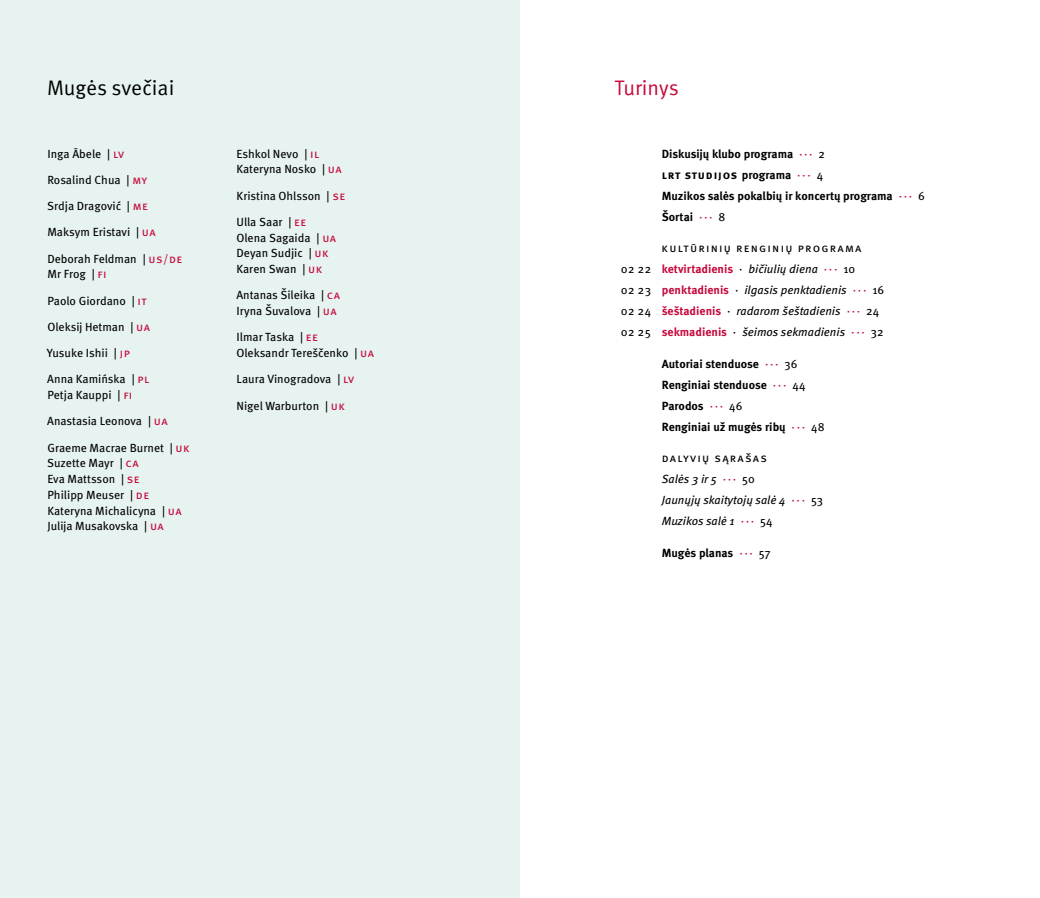
<style>
.page{position:relative;width:1040px;height:898px;background:#fff}
.page>*{position:absolute;margin:0;border:0;box-sizing:border-box;transform-origin:0 0}
.t1{font:21px "Meta Pro";letter-spacing:-.005em;color:#000}
.t2{font:21px "Meta Pro";letter-spacing:-.005em;color:#c6093b}
.t3{font:11.85px/15.8px "Meta Pro";color:#000}
.t4{font:italic 11.85px/21px "Meta Pro";color:#000}
.t5{font:700 11.85px/21px "Meta Pro";color:#000}
.s1{color:#c6093b}
.s2{font-weight:400;color:#c6093b}
.s3{font-weight:400}
.s4{font-style:normal}
.s5{font-weight:700;font-style:normal;color:#c6093b}
.s6{font-style:normal;color:#c6093b}
</style>
<div class="page">
<div style="left:0;top:0;width:520px;height:898px;background:#e6f3f1"></div>
<h1 class="t1" style="left:47px;top:74px;width:129px">Mugės svečiai</h1>
<p class="t3" style="left:48px;top:146px;width:78px">Inga Ābele | <span class="s1">lv</span></p>
<p class="t3" style="left:47px;top:172px;width:101px">Rosalind Chua | <span class="s1">my</span></p>
<p class="t3" style="left:47px;top:198px;width:102px">Srdja Dragović | <span class="s1">me</span></p>
<p class="t3" style="left:47px;top:225px;width:110px">Maksym Eristavi | <span class="s1">ua</span></p>
<p class="t3" style="left:47px;top:251px;width:136px">Deborah Feldman | <span class="s1">us/de<br></span>Mr Frog | <span class="s1">fi</span></p>
<p class="t3" style="left:47px;top:293px;width:101px">Paolo Giordano | <span class="s1">it</span></p>
<p class="t3" style="left:47px;top:319px;width:104px">Oleksij Hetman | <span class="s1">ua</span></p>
<p class="t3" style="left:47px;top:345px;width:85px">Yusuke Ishii | <span class="s1">jp</span></p>
<p class="t3" style="left:47px;top:372px;width:103px">Anna Kamińska | <span class="s1">pl<br></span>Petja Kauppi | <span class="s1">fi</span></p>
<p class="t3" style="left:47px;top:414px;width:122px">Anastasia Leonova | <span class="s1">ua</span></p>
<p class="t3" style="left:47px;top:440px;width:144px">Graeme Macrae Burnet | <span class="s1">uk<br></span>Suzette Mayr | <span class="s1">ca<br></span>Eva Mattsson | <span class="s1">se<br></span>Philipp Meuser | <span class="s1">de<br></span>Kateryna Michalicyna | <span class="s1">ua<br></span>Julija Musakovska | <span class="s1">ua</span></p>
<p class="t3" style="left:236px;top:146px;width:107px">Eshkol Nevo | <span class="s1">il<br></span>Kateryna Nosko | <span class="s1">ua</span></p>
<p class="t3" style="left:236px;top:188px;width:110px">Kristina Ohlsson | <span class="s1">se</span></p>
<p class="t3" style="left:236px;top:214px;width:101px">Ulla Saar | <span class="s1">ee<br></span>Olena Sagaida | <span class="s1">ua<br></span>Deyan Sudjic | <span class="s1">uk<br></span>Karen Swan | <span class="s1">uk</span></p>
<p class="t3" style="left:236px;top:288px;width:105px">Antanas Šileika | <span class="s1">ca<br></span>Iryna Šuvalova | <span class="s1">ua</span></p>
<p class="t3" style="left:236px;top:330px;width:139px">Ilmar Taska | <span class="s1">ee<br></span>Oleksandr Tereščenko | <span class="s1">ua</span></p>
<p class="t3" style="left:236px;top:372px;width:119px">Laura Vinogradova | <span class="s1">lv</span></p>
<p class="t3" style="left:236px;top:398px;width:110px">Nigel Warburton | <span class="s1">uk</span></p>
<h1 class="t2" style="left:614px;top:74px;width:66px">Turinys</h1>
<p class="t5" style="left:662px;top:143px;width:265px">Diskusijų klubo programa <span class="s2">···</span> <span class="s3">2<br></span>lrt studijos programa <span class="s2">···</span> <span class="s3">4<br></span>Muzikos salės pokalbių ir koncertų programa <span class="s2">···</span> <span class="s3">6<br></span>Šortai <span class="s2">···</span> <span class="s3">8</span></p>
<p class="t4" style="left:621px;top:238px;width:265px;text-indent:41px"><span class="s4">kultūrinių renginių programa<br>02 22</span> <span class="s5">ketvirtadienis</span> <span class="s4">·</span> bičiulių diena <span class="s6">···</span> <span class="s4">10<br>02 23</span> <span class="s5">penktadienis</span> <span class="s4">·</span> ilgasis penktadienis <span class="s6">···</span> <span class="s4">16<br>02 24</span> <span class="s5">šeštadienis</span> <span class="s4">·</span> radarom šeštadienis <span class="s6">···</span> <span class="s4">24<br>02 25</span> <span class="s5">sekmadienis</span> <span class="s4">·</span> šeimos sekmadienis <span class="s6">···</span> <span class="s4">32</span></p>
<p class="t5" style="left:662px;top:353px;width:164px">Autoriai stenduose <span class="s2">···</span> <span class="s3">36<br></span>Renginiai stenduose <span class="s2">···</span> <span class="s3">44<br></span>Parodos <span class="s2">···</span> <span class="s3">46<br></span>Renginiai už mugės ribų <span class="s2">···</span> <span class="s3">48</span></p>
<p class="t4" style="left:662px;top:448px;width:163px"><span class="s4">dalyvių sąrašas<br></span>Salės 3 ir 5 <span class="s6">···</span> <span class="s4">50<br></span>Jaunųjų skaitytojų salė 4 <span class="s6">···</span> <span class="s4">53<br></span>Muzikos salė 1 <span class="s6">···</span> <span class="s4">54</span></p>
<p class="t5" style="left:662px;top:542px;width:110px">Mugės planas <span class="s2">···</span> <span class="s3">57</span></p>
</div>
